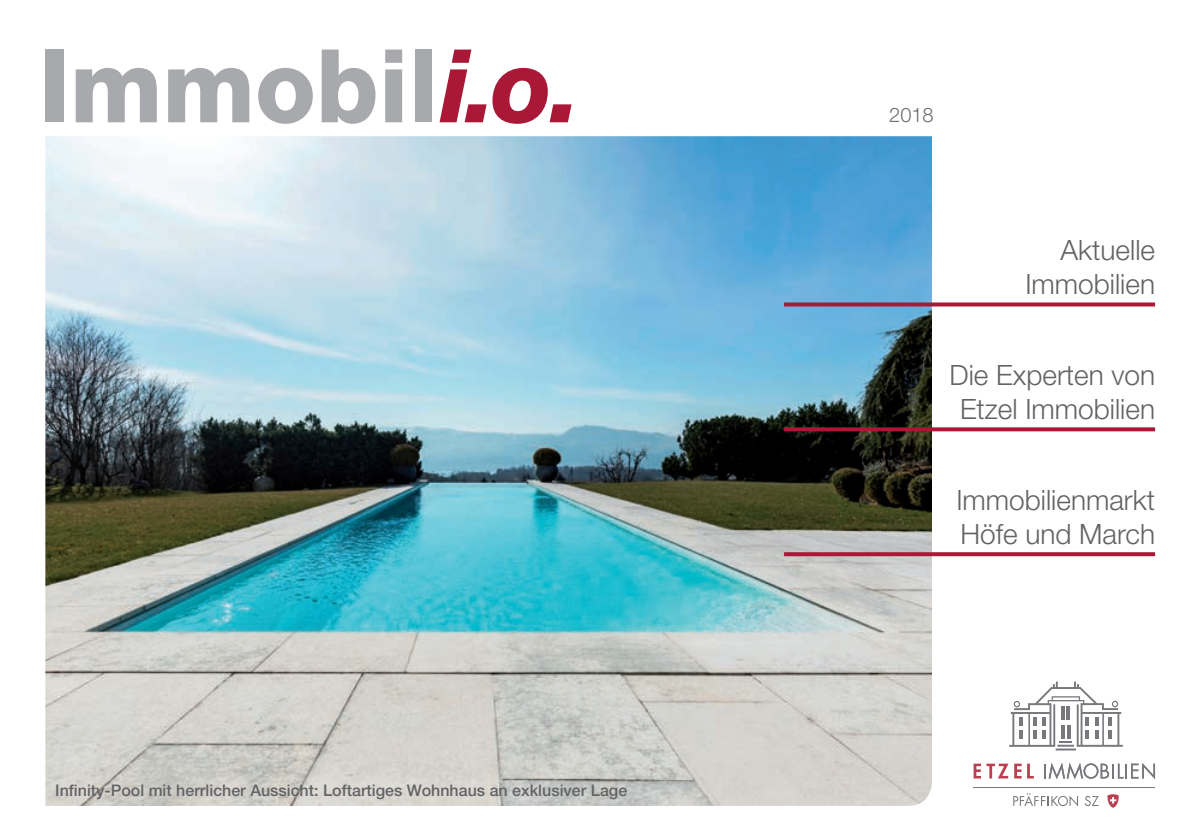
<style>
.page{position:relative;width:1191px;height:840px;background:#fff}
.page>*{position:absolute;margin:0;border:0;box-sizing:border-box;transform-origin:0 0}
.t1{font:800 101.8px "Helvetica Neue";color:#a8a9ad}
.t2{font:300 28px/33.6px "Helvetica Neue";color:#636366}
.t3{font:300 20px "Helvetica Neue";color:#6c6d70}
.t4{font:500 16px "Helvetica Neue";color:#636366}
.s1{font-style:italic;color:#a91836}
</style>
<div class="page">
<img style="left:45px;top:136px;width:887px;height:669px">
<svg style="left:973px;top:763px;width:35px;height:15px"></svg>
<svg style="left:1014px;top:763px;width:7px;height:15px"></svg>
<svg style="left:1027px;top:763px;width:6px;height:15px"></svg>
<svg style="left:1009px;top:681px;width:113px;height:69px"></svg>
<svg style="left:1044px;top:763px;width:111px;height:15px"></svg>
<svg style="left:1013px;top:793px;width:65px;height:13px"></svg>
<svg style="left:1084px;top:796px;width:14px;height:9px"></svg>
<hr style="left:973px;top:786px;width:182px;height:1px;background:#76787b">
<svg style="left:1107px;top:794px;width:11px;height:13px"></svg>
<svg style="left:784px;top:302px;width:371px;height:4px"></svg>
<svg style="left:784px;top:427px;width:371px;height:4px"></svg>
<svg style="left:784px;top:552px;width:371px;height:4px"></svg>
<h1 class="t1" style="left:39px;top:25px;width:544px">Immobil<span class="s1">i.o.</span></h1>
<p class="t4" style="left:55px;top:780px;width:573px">Infinity-Pool mit herrlicher Aussicht: Loftartiges Wohnhaus an exklusiver Lage</p>
<p class="t3" style="left:889px;top:103px;width:46px">2018</p>
<p class="t2" style="left:1025px;top:233px;width:131px;text-align:right">Aktuelle<br>Immobilien</p>
<p class="t2" style="left:949px;top:357px;width:207px;text-align:center">Die Experten von<br>Etzel Immobilien</p>
<p class="t2" style="left:956px;top:482px;width:200px">Immobilienmarkt<br>Höfe und March</p>
</div>
